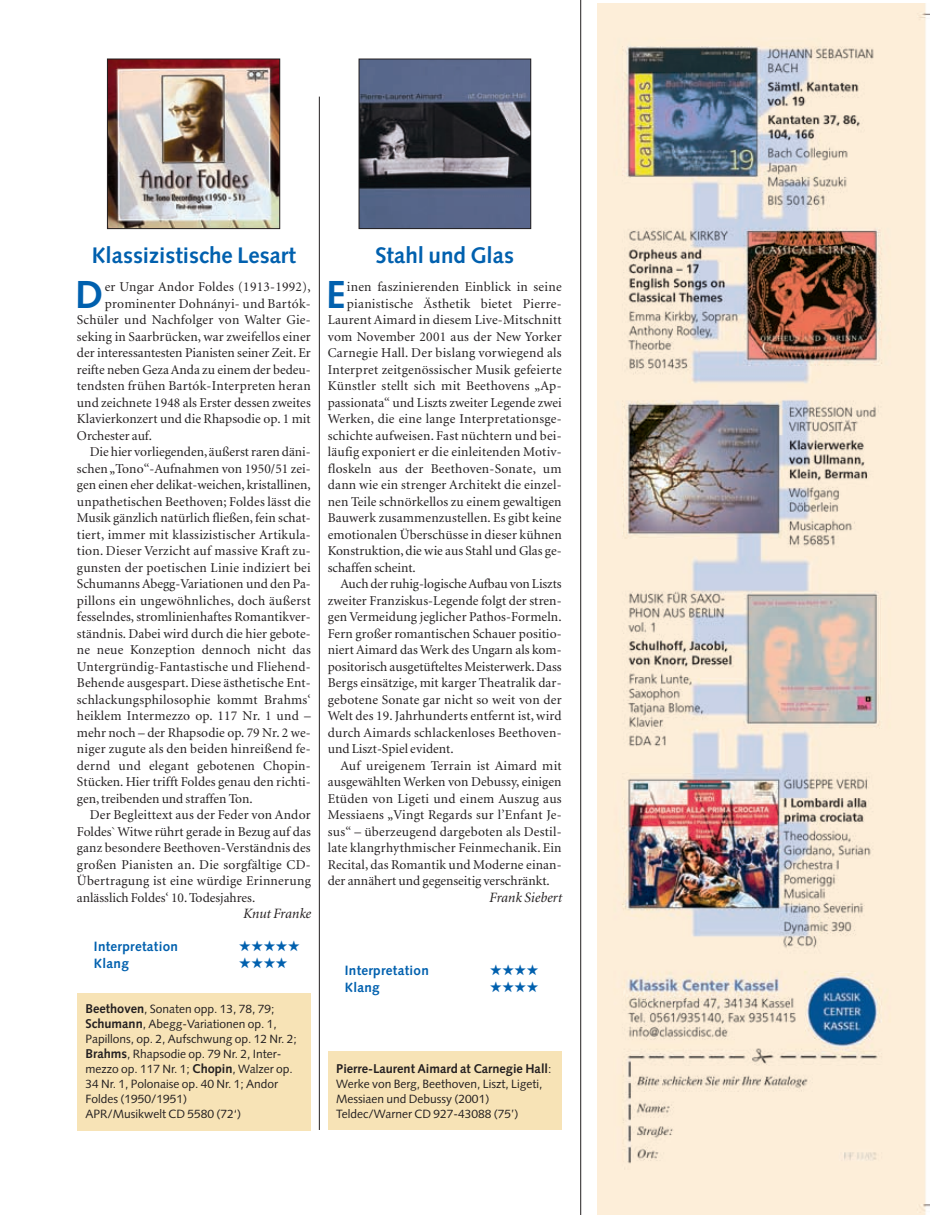
<style>
.page{position:relative;width:930px;height:1215px;background:#fff}
.page>*{position:absolute;margin:0;border:0;box-sizing:border-box;transform-origin:0 0}
.t1{font:700 39px "Syntax";color:#0160ae}
.t2{font:700 22.5px "Syntax";color:#0160ae}
.t3{font:15px "Zapf Dingbats";color:#0160ae}
.t4{font:italic 14.25px "Minion";color:#231f20}
.t5{font:13.5px "Minion";letter-spacing:.01em;color:#231f20}
.t6{font:700 13.5px "Syntax";letter-spacing:.02em;color:#0160ae}
.t7{font:700 12.75px "Syntax";color:#231f20}
.t8{font:12px/15px "Syntax";color:#231f20}
.s1{font-weight:700;font-size:12.75px}
.s2{font-weight:400;font-size:12px}
</style>
<div class="page">
<div style="left:77px;top:993px;width:234px;height:137px;background:#f7e3b6"></div>
<img style="left:109px;top:61px;width:169px;height:166px">
<div style="left:107px;top:59px;width:173px;height:170px;border:1px solid #231f20"></div>
<div style="left:328px;top:1052px;width:234px;height:78px;background:#f7e3b6"></div>
<img style="left:361px;top:61px;width:168px;height:166px">
<div style="left:359px;top:59px;width:172px;height:170px;border:1px solid #231f20"></div>
<hr style="left:319px;top:97px;width:1px;height:1033px;background:#231f20">
<hr style="left:580px;top:0;width:1px;height:1215px;background:#231f20">
<img style="left:597px;top:3px;width:333px;height:1211px">
<h2 class="t2" style="left:92px;top:246px;width:206px">Klassizistische Lesart</h2>
<h1 class="t1" style="left:75px;top:279px;width:30px">D</h1>
<p class="t5" style="left:105px;top:282px;width:208px">er Ungar Andor Foldes (1913-1992),</p>
<p class="t5" style="left:105px;top:298px;width:208px">prominenter Dohnányi- und Bartók-</p>
<p class="t5" style="left:77px;top:315px;width:235px">Schüler und Nachfolger von Walter Gie-</p>
<p class="t5" style="left:77px;top:331px;width:235px">seking in Saarbrücken, war zweifellos einer</p>
<p class="t5" style="left:77px;top:348px;width:235px">der interessantesten Pianisten seiner Zeit. Er</p>
<p class="t5" style="left:77px;top:364px;width:235px">reifte neben Geza Anda zu einem der bedeu-</p>
<p class="t5" style="left:77px;top:381px;width:235px">tendsten frühen Bartók-Interpreten heran</p>
<p class="t5" style="left:77px;top:397px;width:235px">und zeichnete 1948 als Erster dessen zweites</p>
<p class="t5" style="left:77px;top:414px;width:235px">Klavierkonzert und die Rhapsodie op. 1 mit</p>
<p class="t5" style="left:77px;top:430px;width:77px">Orchester auf.</p>
<p class="t5" style="left:90px;top:447px;width:223px">Die hier vorliegenden, äußerst raren däni-</p>
<p class="t5" style="left:77px;top:463px;width:235px">schen „Tono“-Aufnahmen von 1950/51 zei-</p>
<p class="t5" style="left:77px;top:480px;width:235px">gen einen eher delikat-weichen, kristallinen,</p>
<p class="t5" style="left:77px;top:496px;width:235px">unpathetischen Beethoven; Foldes lässt die</p>
<p class="t5" style="left:77px;top:513px;width:235px">Musik gänzlich natürlich fließen, fein schat-</p>
<p class="t5" style="left:77px;top:529px;width:235px">tiert, immer mit klassizistischer Artikula-</p>
<p class="t5" style="left:77px;top:546px;width:235px">tion. Dieser Verzicht auf massive Kraft zu-</p>
<p class="t5" style="left:77px;top:562px;width:235px">gunsten der poetischen Linie indiziert bei</p>
<p class="t5" style="left:77px;top:579px;width:235px">Schumanns Abegg-Variationen und den Pa-</p>
<p class="t5" style="left:77px;top:595px;width:235px">pillons ein ungewöhnliches, doch äußerst</p>
<p class="t5" style="left:77px;top:612px;width:235px">fesselndes, stromlinienhaftes Romantikver-</p>
<p class="t5" style="left:77px;top:628px;width:235px">ständnis. Dabei wird durch die hier gebote-</p>
<p class="t5" style="left:77px;top:645px;width:235px">ne neue Konzeption dennoch nicht das</p>
<p class="t5" style="left:77px;top:661px;width:235px">Untergründig-Fantastische und Fliehend-</p>
<p class="t5" style="left:77px;top:678px;width:235px">Behende ausgespart. Diese ästhetische Ent-</p>
<p class="t5" style="left:77px;top:694px;width:235px">schlackungsphilosophie kommt Brahms‘</p>
<p class="t5" style="left:77px;top:711px;width:235px">heiklem Intermezzo op. 117 Nr. 1 und –</p>
<p class="t5" style="left:77px;top:727px;width:235px">mehr noch – der Rhapsodie op. 79 Nr. 2 we-</p>
<p class="t5" style="left:77px;top:744px;width:235px">niger zugute als den beiden hinreißend fe-</p>
<p class="t5" style="left:77px;top:760px;width:235px">dernd und elegant gebotenen Chopin-</p>
<p class="t5" style="left:77px;top:777px;width:235px">Stücken. Hier trifft Foldes genau den richti-</p>
<p class="t5" style="left:77px;top:793px;width:177px">gen, treibenden und straffen Ton.</p>
<p class="t5" style="left:90px;top:810px;width:223px">Der Begleittext aus der Feder von Andor</p>
<p class="t5" style="left:77px;top:826px;width:235px">Foldes` Witwe rührt gerade in Bezug auf das</p>
<p class="t5" style="left:77px;top:843px;width:235px">ganz besondere Beethoven-Verständnis des</p>
<p class="t5" style="left:77px;top:859px;width:235px">großen Pianisten an. Die sorgfältige CD-</p>
<p class="t5" style="left:77px;top:876px;width:235px">Übertragung ist eine würdige Erinnerung</p>
<p class="t5" style="left:77px;top:892px;width:180px">anlässlich Foldes‘ 10. Todesjahres.</p>
<p class="t4" style="left:243px;top:908px;width:69px">Knut Franke</p>
<p class="t6" style="left:94px;top:941px;width:86px">Interpretation</p>
<p class="t3" style="left:239px;top:939px;width:63px">★★★★★</p>
<p class="t6" style="left:94px;top:958px;width:36px">Klang</p>
<p class="t3" style="left:239px;top:956px;width:50px">★★★★</p>
<p class="t8" style="left:85px;top:1002px;width:213px"><span class="s1">Beethoven</span>, Sonaten opp. 13, 78, 79; <span class="s1">Schumann</span>, Abegg-Variationen op. 1, Papillons, op. 2, Aufschwung op. 12 Nr. 2; <span class="s1">Brahms</span>, Rhapsodie op. 79 Nr. 2, Inter&shy;mezzo op. 117 Nr. 1; <span class="s1">Chopin</span>, Walzer op.<br>34 Nr. 1, Polonaise op. 40 Nr. 1; Andor Foldes (1950/1951)<br>APR/Musikwelt CD 5580 (72‘)</p>
<h2 class="t2" style="left:375px;top:246px;width:140px">Stahl und Glas</h2>
<h1 class="t1" style="left:326px;top:279px;width:21px">E</h1>
<p class="t5" style="left:347px;top:282px;width:216px">inen faszinierenden Einblick in seine</p>
<p class="t5" style="left:347px;top:298px;width:216px">pianistische Ästhetik bietet Pierre-</p>
<p class="t5" style="left:328px;top:315px;width:235px">Laurent Aimard in diesem Live-Mitschnitt</p>
<p class="t5" style="left:328px;top:331px;width:235px">vom November 2001 aus der New Yorker</p>
<p class="t5" style="left:328px;top:348px;width:235px">Carnegie Hall. Der bislang vorwiegend als</p>
<p class="t5" style="left:328px;top:364px;width:235px">Interpret zeitgenössischer Musik gefeierte</p>
<p class="t5" style="left:328px;top:381px;width:235px">Künstler stellt sich mit Beethovens „Ap-</p>
<p class="t5" style="left:328px;top:397px;width:235px">passionata“ und Liszts zweiter Legende zwei</p>
<p class="t5" style="left:328px;top:414px;width:235px">Werken, die eine lange Interpretationsge-</p>
<p class="t5" style="left:328px;top:430px;width:235px">schichte aufweisen. Fast nüchtern und bei-</p>
<p class="t5" style="left:328px;top:447px;width:235px">läufig exponiert er die einleitenden Motiv-</p>
<p class="t5" style="left:328px;top:463px;width:235px">floskeln aus der Beethoven-Sonate, um</p>
<p class="t5" style="left:328px;top:480px;width:235px">dann wie ein strenger Architekt die einzel-</p>
<p class="t5" style="left:328px;top:496px;width:235px">nen Teile schnörkellos zu einem gewaltigen</p>
<p class="t5" style="left:328px;top:513px;width:235px">Bauwerk zusammenzustellen. Es gibt keine</p>
<p class="t5" style="left:328px;top:529px;width:235px">emotionalen Überschüsse in dieser kühnen</p>
<p class="t5" style="left:328px;top:546px;width:235px">Konstruktion, die wie aus Stahl und Glas ge-</p>
<p class="t5" style="left:328px;top:562px;width:90px">schaffen scheint.</p>
<p class="t5" style="left:341px;top:579px;width:223px">Auch der ruhig-logische Aufbau von Liszts</p>
<p class="t5" style="left:328px;top:595px;width:235px">zweiter Franziskus-Legende folgt der stren-</p>
<p class="t5" style="left:328px;top:612px;width:235px">gen Vermeidung jeglicher Pathos-Formeln.</p>
<p class="t5" style="left:328px;top:628px;width:235px">Fern großer romantischen Schauer positio-</p>
<p class="t5" style="left:328px;top:645px;width:235px">niert Aimard das Werk des Ungarn als kom-</p>
<p class="t5" style="left:328px;top:661px;width:235px">positorisch ausgetüfteltes Meisterwerk. Dass</p>
<p class="t5" style="left:328px;top:678px;width:235px">Bergs einsätzige, mit karger Theatralik dar-</p>
<p class="t5" style="left:328px;top:694px;width:235px">gebotene Sonate gar nicht so weit von der</p>
<p class="t5" style="left:328px;top:711px;width:235px">Welt des 19. Jahrhunderts entfernt ist, wird</p>
<p class="t5" style="left:328px;top:727px;width:235px">durch Aimards schlackenloses Beethoven-</p>
<p class="t5" style="left:328px;top:744px;width:127px">und Liszt-Spiel evident.</p>
<p class="t5" style="left:341px;top:760px;width:223px">Auf ureigenem Terrain ist Aimard mit</p>
<p class="t5" style="left:328px;top:777px;width:235px">ausgewählten Werken von Debussy, einigen</p>
<p class="t5" style="left:328px;top:793px;width:235px">Etüden von Ligeti und einem Auszug aus</p>
<p class="t5" style="left:328px;top:810px;width:235px">Messiaens „Vingt Regards sur l’Enfant Je-</p>
<p class="t5" style="left:328px;top:826px;width:235px">sus“ – überzeugend dargeboten als Destil-</p>
<p class="t5" style="left:328px;top:843px;width:235px">late klangrhythmischer Feinmechanik. Ein</p>
<p class="t5" style="left:328px;top:859px;width:235px">Recital, das Romantik und Moderne einan-</p>
<p class="t5" style="left:328px;top:876px;width:224px">der annähert und gegenseitig verschränkt.</p>
<p class="t4" style="left:489px;top:892px;width:74px">Frank Siebert</p>
<p class="t6" style="left:345px;top:965px;width:86px">Interpretation</p>
<p class="t3" style="left:490px;top:963px;width:50px">★★★★</p>
<p class="t6" style="left:345px;top:982px;width:36px">Klang</p>
<p class="t3" style="left:490px;top:980px;width:50px">★★★★</p>
<p class="t7" style="left:336px;top:1063px;width:217px">Pierre-Laurent Aimard at Carnegie Hall<span class="s2">:</span></p>
<p class="t8" style="left:336px;top:1077px;width:208px">Werke von Berg, Beethoven, Liszt, Ligeti,<br>Messiaen und Debussy (2001)<br>Teldec/Warner CD 927-43088 (75’)</p>
</div>
